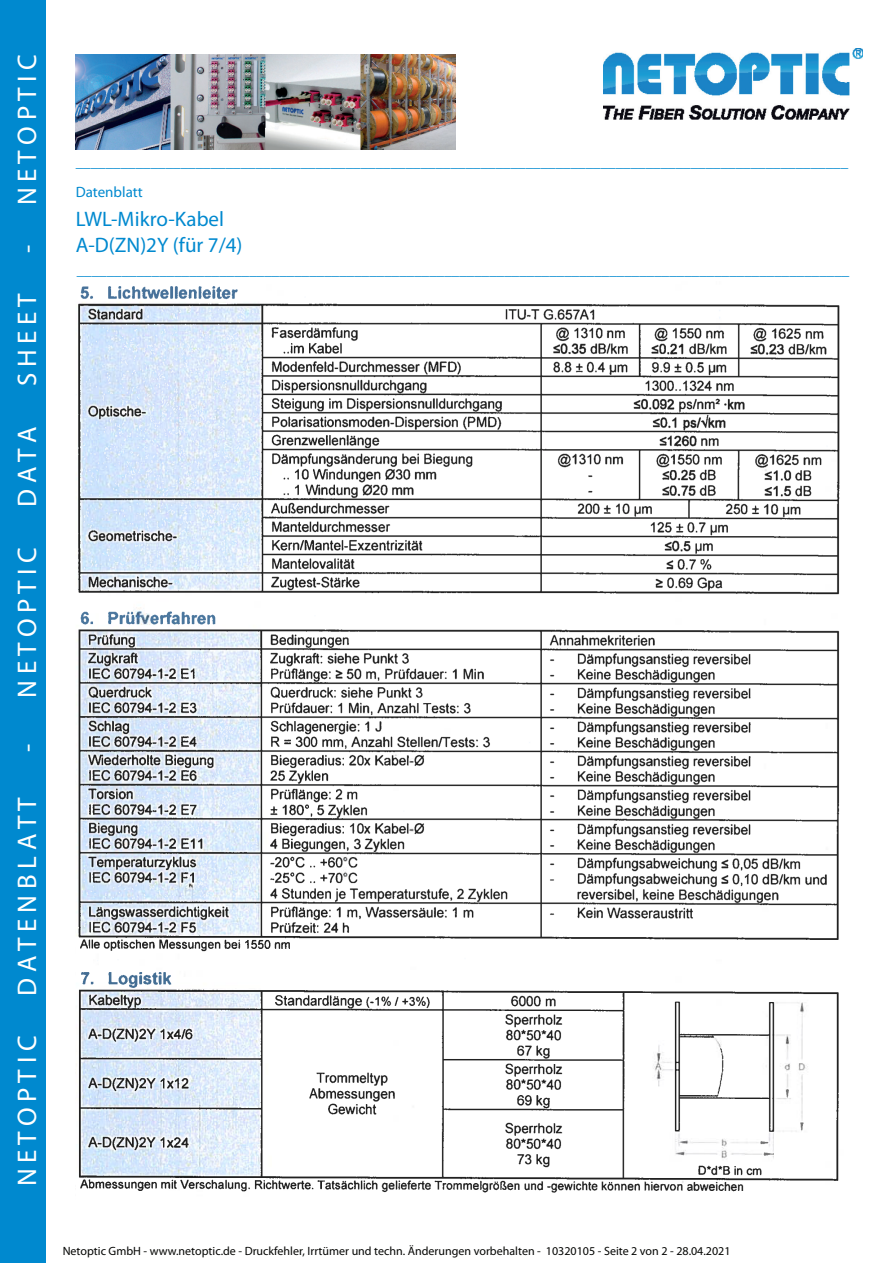
<style>
.page{position:relative;width:893px;height:1263px;background:#fff}
.page>*{position:absolute;margin:0;border:0;box-sizing:border-box;transform-origin:0 0}
.headline{font:27px "Myriad Pro";color:#fff}
.headline-2{font:21px/25.2px "Myriad Pro";color:#0089cf}
.headline-3{font:15px "Myriad Pro";color:#0089cf}
.t1{font:12px "Myriad Pro";color:#040503}
</style>
<div class="page">
<img style="left:76px;top:286px;width:764px;height:907px">
<img style="left:604px;top:49px;width:258px;height:70px">
<div style="left:1px;top:0;width:45px;height:1263px;background:#0089cf"></div>
<img style="left:75px;top:54px;width:381px;height:95px">
<p class="headline" style="left:10px;top:253px;width:201px;rotate:-90deg">- N E T O P T I C</p>
<p class="headline" style="left:10px;top:386px;width:94px;rotate:-90deg">S H E E T</p>
<p class="headline" style="left:10px;top:507px;width:82px;rotate:-90deg">D A T A</p>
<p class="headline" style="left:10px;top:752px;width:206px;rotate:-90deg">- N E T O P T I C</p>
<p class="headline" style="left:10px;top:995px;width:199px;rotate:-90deg">D A T E N B L A T T</p>
<p class="headline" style="left:10px;top:1186px;width:152px;rotate:-90deg">N E T O P T I C</p>
<p class="headline-3" style="left:76px;top:152px;width:774px">_______________________________________________________________________________________________________</p>
<p class="headline-3" style="left:76px;top:182px;width:69px">Datenblatt</p>
<p class="headline-2" style="left:76px;top:206px;width:168px">LWL-Mikro-Kabel<br>A-D(ZN)2Y (für 7/4)</p>
<p class="headline-3" style="left:77px;top:260px;width:774px">_______________________________________________________________________________________________________</p>
<p class="t1" style="left:63px;top:1244px;width:669px">Netoptic GmbH - www.netoptic.de - Druckfehler, Irrtümer und techn. Änderungen vorbehalten - 10320105 - Seite 2 von 2 - 28.04.2021</p>
</div>
